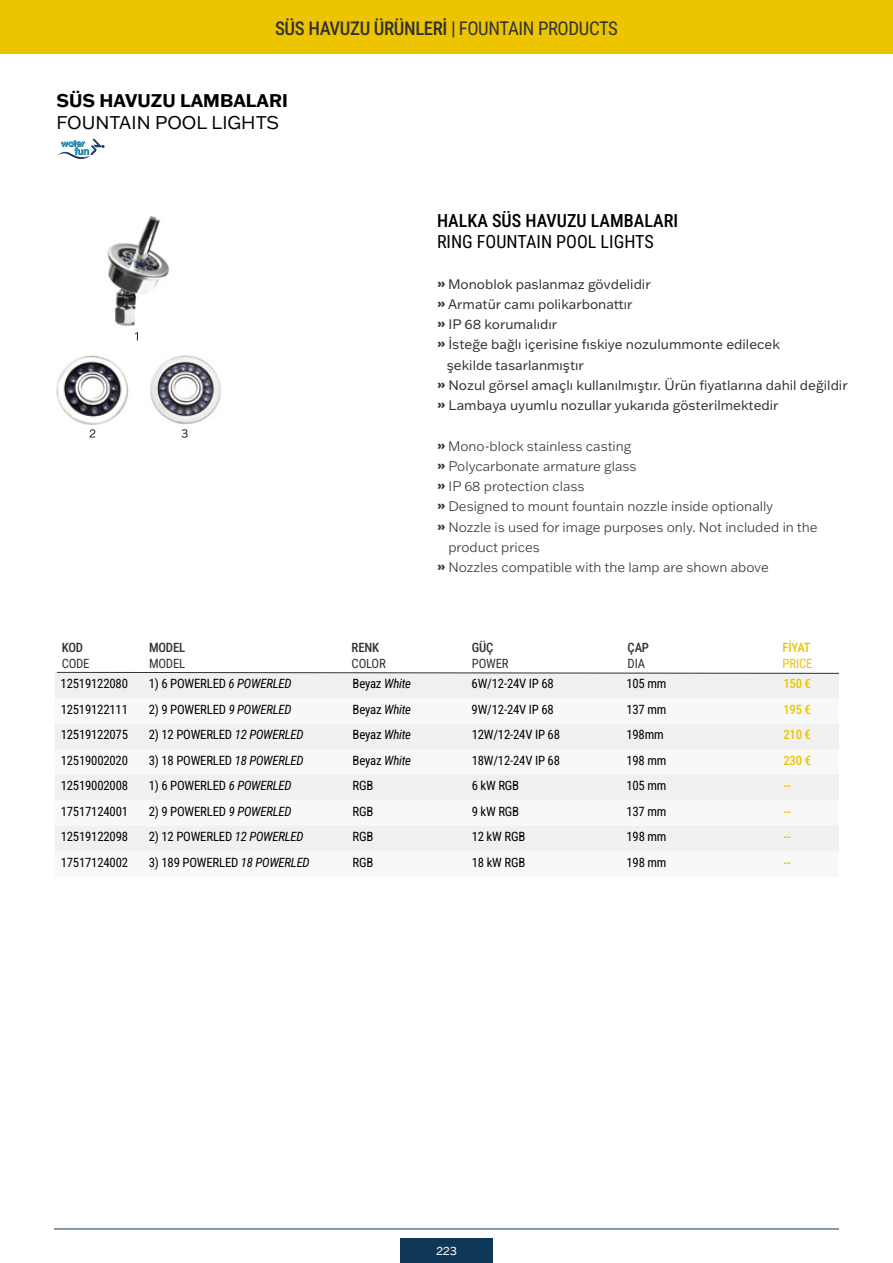
<style>
.page{position:relative;width:893px;height:1263px;background:#fff}
.page>*{position:absolute;margin:0;border:0;box-sizing:border-box;transform-origin:0 0}
.t1{font:500 18.75px "Roboto Condensed";letter-spacing:-.02em;color:#333232}
.t2{font:500 18px "Roboto Condensed";color:#000}
.t3{font:18px "Roboto Condensed";color:#000}
.t4{font:700 18px "Franklin Gothic ATF";color:#000}
.t5{font:18px "Franklin Gothic ATF";color:#000}
.t6{font:13.5px "Franklin Gothic ATF";color:#333232}
.t7{font:300 13.5px "Franklin Gothic ATF";color:#333232}
.t8{font:12.75px "Roboto Condensed";letter-spacing:-.015em;color:#000}
.t9{font:500 12.75px "Roboto Condensed";letter-spacing:-.015em;color:#ecc500}
.t10{font:12.75px "Roboto Condensed";letter-spacing:-.015em;color:#333232}
.t11{font:500 12.75px "Roboto Condensed";letter-spacing:-.015em;color:#333232}
.t12{font:12.75px "Roboto Condensed";letter-spacing:-.015em;color:#ecc500}
.t13{font:12px "Franklin Gothic ATF";color:#fff}
.s1{font-weight:400}
.s2{font-weight:800}
.s3{font-style:italic}
</style>
<div class="page">
<div style="left:400px;top:1238px;width:93px;height:25px;background:#0f3757"></div>
<hr style="left:54px;top:1229px;width:785px;height:1px;background:#0f3757">
<div style="left:0;top:0;width:893px;height:53px;background:#ecc500"></div>
<svg style="left:57px;top:139px;width:48px;height:20px"></svg>
<div style="left:55px;top:673px;width:784px;height:127px;background:#f0f0f0"></div>
<svg style="left:55px;top:698px;width:784px;height:26px"></svg>
<svg style="left:55px;top:749px;width:784px;height:26px"></svg>
<div style="left:55px;top:826px;width:784px;height:25px;background:#f0f0f0"></div>
<svg style="left:56px;top:672px;width:783px;height:2px;background:#939393"></svg>
<svg style="left:135px;top:332px;width:3px;height:8px"></svg>
<svg style="left:90px;top:429px;width:5px;height:8px"></svg>
<svg style="left:182px;top:429px;width:6px;height:9px"></svg>
<img style="left:107px;top:216px;width:62px;height:110px">
<img style="left:56px;top:355px;width:74px;height:70px">
<img style="left:150px;top:355px;width:71px;height:69px">
<h1 class="t1" style="left:275px;top:15px;width:344px">SÜS HAVUZU ÜRÜNLERİ | <span class="s1">FOUNTAIN PRODUCTS</span></h1>
<h2 class="t4" style="left:56px;top:88px;width:233px">SÜS HAVUZU LAMBALARI</h2>
<h2 class="t5" style="left:56px;top:110px;width:224px">FOUNTAIN POOL LIGHTS</h2>
<p class="t11" style="left:62px;top:639px;width:23px">KOD</p>
<p class="t10" style="left:62px;top:654px;width:29px">CODE</p>
<p class="t11" style="left:149px;top:639px;width:38px">MODEL</p>
<p class="t10" style="left:149px;top:654px;width:38px">MODEL</p>
<p class="t11" style="left:352px;top:639px;width:29px">RENK</p>
<p class="t10" style="left:352px;top:654px;width:36px">COLOR</p>
<h2 class="t2" style="left:437px;top:208px;width:243px">HALKA SÜS HAVUZU LAMBALARI</h2>
<h2 class="t3" style="left:437px;top:229px;width:218px">RING FOUNTAIN POOL LIGHTS</h2>
<p class="t6" style="left:437px;top:275px;width:215px"><span class="s2">»</span> Monoblok paslanmaz gövdelidir</p>
<p class="t6" style="left:437px;top:295px;width:197px"><span class="s2">»</span> Armatür camı polikarbonattır</p>
<p class="t6" style="left:437px;top:315px;width:122px"><span class="s2">»</span> IP 68 korumalıdır</p>
<p class="t6" style="left:437px;top:336px;width:344px"><span class="s2">»</span> İsteğe bağlı içerisine fıskiye nozulummonte edilecek</p>
<p class="t6" style="left:447px;top:356px;width:139px">şekilde tasarlanmıştır</p>
<p class="t6" style="left:437px;top:376px;width:412px"><span class="s2">»</span> Nozul görsel amaçlı kullanılmıştır. Ürün fiyatlarına dahil değildir</p>
<p class="t6" style="left:437px;top:396px;width:343px"><span class="s2">»</span> Lambaya uyumlu nozullar yukarıda gösterilmektedir</p>
<p class="t7" style="left:437px;top:437px;width:196px"><span class="s2">»</span> Mono-block stainless casting</p>
<p class="t7" style="left:437px;top:457px;width:201px"><span class="s2">»</span> Polycarbonate armature glass</p>
<p class="t7" style="left:437px;top:477px;width:149px"><span class="s2">»</span> IP 68 protection class</p>
<p class="t7" style="left:437px;top:498px;width:338px"><span class="s2">»</span> Designed to mount fountain nozzle inside optionally</p>
<p class="t7" style="left:437px;top:518px;width:382px"><span class="s2">»</span> Nozzle is used for image purposes only. Not included in the</p>
<p class="t7" style="left:448px;top:538px;width:93px">product prices</p>
<p class="t7" style="left:437px;top:558px;width:333px"><span class="s2">»</span> Nozzles compatible with the lamp are shown above</p>
<p class="t11" style="left:472px;top:639px;width:23px">GÜÇ</p>
<p class="t10" style="left:472px;top:654px;width:38px">POWER</p>
<p class="t11" style="left:628px;top:639px;width:23px">ÇAP</p>
<p class="t10" style="left:628px;top:654px;width:19px">DIA</p>
<p class="t9" style="left:783px;top:639px;width:30px">FİYAT</p>
<p class="t12" style="left:783px;top:654px;width:31px">PRICE</p>
<p class="t8" style="left:61px;top:675px;width:69px">12519122080</p>
<p class="t8" style="left:149px;top:675px;width:144px">1) 6 POWERLED <span class="s3">6 POWERLED</span></p>
<p class="t8" style="left:353px;top:675px;width:60px">Beyaz <span class="s3">White</span></p>
<p class="t8" style="left:472px;top:675px;width:84px">6W/12-24V IP 68</p>
<p class="t8" style="left:626px;top:675px;width:42px">105 mm</p>
<p class="t9" style="left:783px;top:675px;width:29px">150 €</p>
<p class="t8" style="left:61px;top:700px;width:69px">12519122111</p>
<p class="t8" style="left:149px;top:700px;width:144px">2) 9 POWERLED <span class="s3">9 POWERLED</span></p>
<p class="t8" style="left:353px;top:700px;width:60px">Beyaz <span class="s3">White</span></p>
<p class="t8" style="left:472px;top:700px;width:84px">9W/12-24V IP 68</p>
<p class="t8" style="left:626px;top:700px;width:42px">137 mm</p>
<p class="t9" style="left:783px;top:700px;width:29px">195 €</p>
<p class="t8" style="left:61px;top:726px;width:69px">12519122075</p>
<p class="t8" style="left:149px;top:726px;width:156px">2) 12 POWERLED <span class="s3">12 POWERLED</span></p>
<p class="t8" style="left:353px;top:726px;width:60px">Beyaz <span class="s3">White</span></p>
<p class="t8" style="left:472px;top:726px;width:90px">12W/12-24V IP 68</p>
<p class="t8" style="left:626px;top:726px;width:39px">198mm</p>
<p class="t9" style="left:783px;top:726px;width:29px">210 €</p>
<p class="t8" style="left:61px;top:751px;width:69px">12519002020</p>
<p class="t8" style="left:149px;top:751px;width:156px">3) 18 POWERLED <span class="s3">18 POWERLED</span></p>
<p class="t8" style="left:353px;top:751px;width:60px">Beyaz <span class="s3">White</span></p>
<p class="t8" style="left:472px;top:751px;width:90px">18W/12-24V IP 68</p>
<p class="t8" style="left:626px;top:751px;width:42px">198 mm</p>
<p class="t9" style="left:783px;top:751px;width:29px">230 €</p>
<p class="t8" style="left:61px;top:777px;width:69px">12519002008</p>
<p class="t8" style="left:149px;top:777px;width:144px">1) 6 POWERLED <span class="s3">6 POWERLED</span></p>
<p class="t8" style="left:353px;top:777px;width:22px">RGB</p>
<p class="t8" style="left:472px;top:777px;width:49px">6 kW RGB</p>
<p class="t8" style="left:626px;top:777px;width:42px">105 mm</p>
<p class="t9" style="left:783px;top:777px;width:9px">--</p>
<p class="t8" style="left:61px;top:802px;width:69px">17517124001</p>
<p class="t8" style="left:149px;top:802px;width:144px">2) 9 POWERLED <span class="s3">9 POWERLED</span></p>
<p class="t8" style="left:353px;top:802px;width:22px">RGB</p>
<p class="t8" style="left:472px;top:802px;width:49px">9 kW RGB</p>
<p class="t8" style="left:626px;top:802px;width:42px">137 mm</p>
<p class="t9" style="left:783px;top:802px;width:9px">--</p>
<p class="t8" style="left:61px;top:828px;width:69px">12519122098</p>
<p class="t8" style="left:149px;top:828px;width:156px">2) 12 POWERLED <span class="s3">12 POWERLED</span></p>
<p class="t8" style="left:353px;top:828px;width:22px">RGB</p>
<p class="t8" style="left:472px;top:828px;width:55px">12 kW RGB</p>
<p class="t8" style="left:626px;top:828px;width:42px">198 mm</p>
<p class="t9" style="left:783px;top:828px;width:9px">--</p>
<p class="t8" style="left:61px;top:853px;width:69px">17517124002</p>
<p class="t8" style="left:149px;top:853px;width:162px">3) 189 POWERLED <span class="s3">18 POWERLED</span></p>
<p class="t8" style="left:353px;top:853px;width:22px">RGB</p>
<p class="t8" style="left:472px;top:853px;width:55px">18 kW RGB</p>
<p class="t8" style="left:626px;top:853px;width:42px">198 mm</p>
<p class="t9" style="left:783px;top:853px;width:9px">--</p>
<p class="t13" style="left:436px;top:1243px;width:22px">223</p>
</div>
